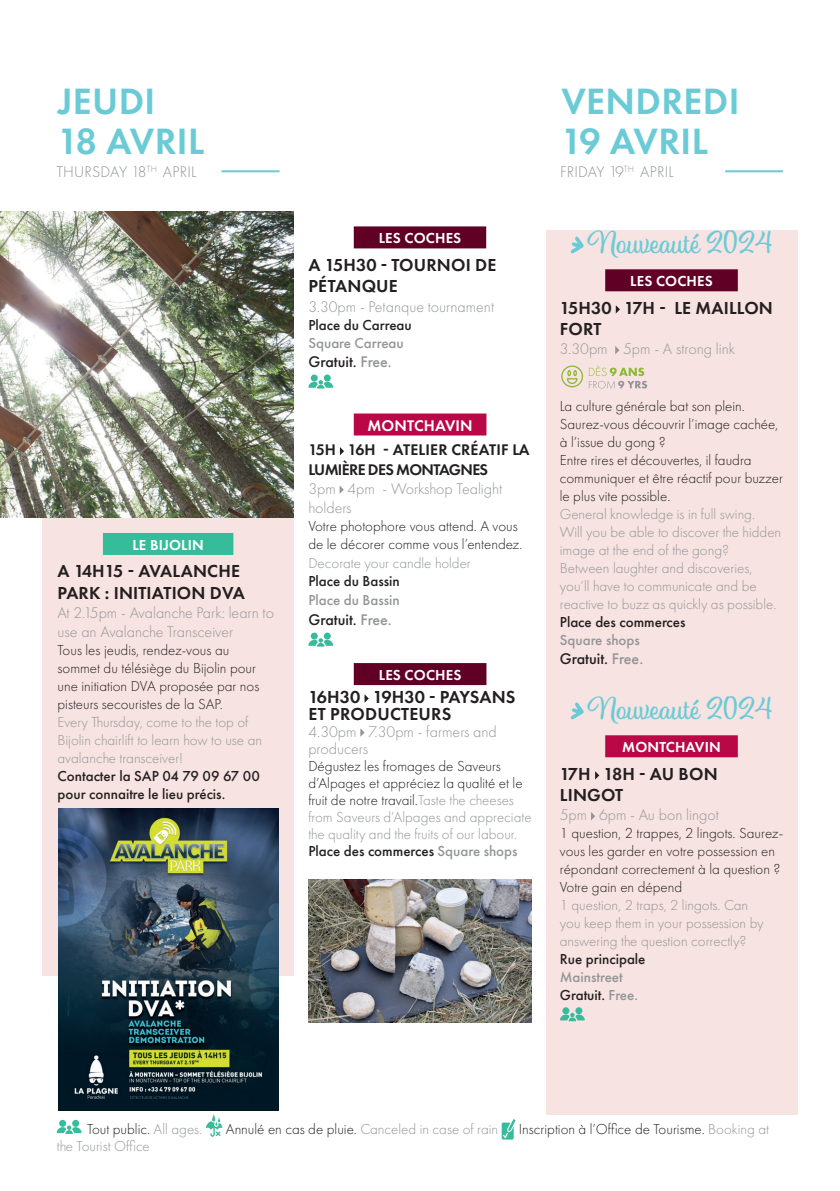
<style>
.page{position:relative;width:840px;height:1191px;background:#fff}
.page>*{position:absolute;margin:0;border:0;box-sizing:border-box;transform-origin:0 0}
.t1{font:600 38px/40px "Futura PT";letter-spacing:.01em;color:#6acbd6}
.t2{font:30px "Eds Market Upright Script";color:#6acbd6}
.t3{font:600 18px/21.6px "Futura PT";letter-spacing:.01em;color:#231f20}
.t4{font:300 16px/19.2px "Futura PT";color:#939598}
.t5{font:600 16px/19.2px "Futura PT";letter-spacing:-.04em;color:#231f20}
.t6{font:500 16px "Futura PT";color:#231f20}
.t7{font:600 16px "Futura PT";letter-spacing:.01em;color:#fff}
.t8{font:300 15px/18px "Futura PT";color:#939598}
.t9{font:300 15px/18px "Futura PT";color:#231f20}
.t10{font:500 15px/18px "Futura PT";color:#231f20}
.t11{font:500 15px/18px "Futura PT";color:#939598}
.t12{font:600 15px "Futura PT";letter-spacing:.01em;color:#fff}
.s1{color:#939598}
.s2{color:#231f20}
.s3{font-weight:500;color:#231f20}
.s4{font-weight:500}
</style>
<div class="page">
<div style="left:545px;top:230px;width:252px;height:884px;background:#f7e3e1"></div>
<svg style="left:561px;top:365px;width:85px;height:23px"></svg>
<svg style="left:323px;top:374px;width:7px;height:7px"></svg>
<svg style="left:310px;top:374px;width:7px;height:7px"></svg>
<svg style="left:308px;top:380px;width:25px;height:8px"></svg>
<div style="left:72px;top:1119px;width:7px;height:7px;background:#36bc9b;border-radius:50%"></div>
<div style="left:59px;top:1119px;width:7px;height:7px;background:#36bc9b;border-radius:50%"></div>
<svg style="left:57px;top:1125px;width:25px;height:8px"></svg>
<svg style="left:206px;top:1114px;width:16px;height:22px"></svg>
<svg style="left:501px;top:1119px;width:14px;height:20px"></svg>
<div style="left:43px;top:265px;width:251px;height:710px;background:#f7e3e1"></div>
<hr style="left:221px;top:170px;width:58px;height:2px;background:#6acbd6">
<hr style="left:724px;top:170px;width:58px;height:2px;background:#6acbd6">
<div style="left:575px;top:1007px;width:7px;height:7px;background:#36bc9b;border-radius:50%"></div>
<div style="left:562px;top:1007px;width:7px;height:7px;background:#36bc9b;border-radius:50%"></div>
<svg style="left:560px;top:1012px;width:24px;height:9px"></svg>
<img style="left:0;top:211px;width:293px;height:307px">
<svg style="left:570px;top:236px;width:13px;height:18px"></svg>
<div style="left:605px;top:269px;width:132px;height:22px;background:#600025"></div>
<svg style="left:615px;top:305px;width:4px;height:8px"></svg>
<svg style="left:615px;top:346px;width:4px;height:8px"></svg>
<svg style="left:570px;top:702px;width:13px;height:17px"></svg>
<div style="left:605px;top:735px;width:132px;height:22px;background:#ba0745"></div>
<svg style="left:595px;top:771px;width:4px;height:8px"></svg>
<svg style="left:591px;top:812px;width:4px;height:8px"></svg>
<img style="left:58px;top:809px;width:220px;height:301px">
<div style="left:103px;top:533px;width:130px;height:22px;background:#36bc9b"></div>
<img style="left:308px;top:879px;width:223px;height:143px">
<div style="left:353px;top:226px;width:133px;height:22px;background:#600025"></div>
<div style="left:353px;top:413px;width:133px;height:22px;background:#ba0745"></div>
<div style="left:353px;top:663px;width:133px;height:22px;background:#600025"></div>
<svg style="left:340px;top:447px;width:4px;height:8px"></svg>
<svg style="left:339px;top:485px;width:4px;height:9px"></svg>
<svg style="left:364px;top:694px;width:4px;height:9px"></svg>
<svg style="left:360px;top:728px;width:4px;height:9px"></svg>
<svg style="left:323px;top:632px;width:7px;height:7px"></svg>
<svg style="left:310px;top:632px;width:7px;height:7px"></svg>
<svg style="left:308px;top:638px;width:25px;height:8px"></svg>
<h1 class="t1" style="left:57px;top:81px;width:148px">JEUDI<br>18 AVRIL</h1>
<h1 class="t1" style="left:561px;top:81px;width:180px">VENDREDI<br>19 AVRIL</h1>
<p class="t4" style="left:56px;top:162px;width:142px">THURSDAY 18<sup>TH</sup> APRIL</p>
<p class="t4" style="left:559px;top:162px;width:115px">FRIDAY 19<sup>TH</sup> APRIL</p>
<p class="t12" style="left:132px;top:535px;width:73px">LE BIJOLIN</p>
<p class="t3" style="left:58px;top:560px;width:188px">A 14H15 - AVALANCHE<br>PARK : INITIATION DVA</p>
<p class="t4" style="left:57px;top:603px;width:218px">At 2.15pm - Avalanche Park: learn to use an Avalanche Transceiver</p>
<p class="t9" style="left:57px;top:641px;width:203px">Tous les jeudis, rendez-vous au sommet du télésiège du Bijolin pour une initiation DVA proposée par nos pisteurs secouristes de la SAP.</p>
<p class="t8" style="left:57px;top:713px;width:206px">Every Thursday, come to the top of<br>Bijolin chairlift to learn how to use an avalanche transceiver!</p>
<p class="t10" style="left:57px;top:767px;width:204px">Contacter la SAP 04 79 09 67 00 pour connaitre le lieu précis.</p>
<p class="t12" style="left:378px;top:229px;width:84px">LES COCHES</p>
<p class="t3" style="left:308px;top:254px;width:189px">A 15H30 - TOURNOI DE<br>PÉTANQUE</p>
<p class="t4" style="left:308px;top:297px;width:187px">3.30pm - Petanque tournament</p>
<p class="t10" style="left:308px;top:315px;width:105px">Place du Carreau</p>
<p class="t11" style="left:308px;top:333px;width:97px">Square Carreau</p>
<p class="t6" style="left:308px;top:352px;width:85px">Gratuit. <span class="s1">Free.</span></p>
<p class="t7" style="left:367px;top:415px;width:107px">MONTCHAVIN</p>
<p class="t5" style="left:308px;top:440px;width:223px">15H 16H - ATELIER CRÉATIF LA<br>LUMIÈRE DES MONTAGNES</p>
<p class="t4" style="left:308px;top:479px;width:195px">3pm 4pm - Workshop Tealight holders</p>
<p class="t9" style="left:308px;top:517px;width:215px">Votre photophore vous attend. A vous de le décorer comme vous l’entendez.</p>
<p class="t8" style="left:308px;top:554px;width:164px">Decorate your candle holder</p>
<p class="t10" style="left:308px;top:572px;width:93px">Place du Bassin</p>
<p class="t11" style="left:308px;top:591px;width:93px">Place du Bassin</p>
<p class="t6" style="left:308px;top:609px;width:85px">Gratuit. <span class="s1">Free.</span></p>
<p class="t12" style="left:378px;top:665px;width:84px">LES COCHES</p>
<p class="t3" style="left:308px;top:688px;width:208px;line-height:17px">16H30 19H30 - PAYSANS<br>ET PRODUCTEURS</p>
<p class="t4" style="left:308px;top:723px;width:190px;line-height:17px">4.30pm 7.30pm - farmers and producers</p>
<p class="t8" style="left:308px;top:757px;width:224px;line-height:17px"><span class="s2">Dégustez les fromages de Saveurs d’Alpages et appréciez la qualité et le fruit de notre travail.</span>Taste the cheeses from Saveurs d’Alpages and appreciate the quality and the fruits of our labour.<br><span class="s3">Place des commerces</span> <span class="s4">Square shops</span></p>
<h2 class="t2" style="left:587px;top:225px;width:186px">Nouveauté 2024</h2>
<p class="t12" style="left:630px;top:272px;width:84px">LES COCHES</p>
<p class="t3" style="left:559px;top:296px;width:214px">15H30 17H - LE MAILLON<br>FORT</p>
<p class="t4" style="left:559px;top:339px;width:177px">3.30pm 5pm - A strong link</p>
<p class="t9" style="left:559px;top:397px;width:225px">La culture générale bat son plein.<br>Saurez-vous découvrir l’image cachée, à l’issue du gong ?<br>Entre rires et découvertes, il faudra communiquer et être réactif pour buzzer le plus vite possible.</p>
<p class="t8" style="left:559px;top:505px;width:223px">General knowledge is in full swing.<br>Will you be able to discover the hidden image at the end of the gong?<br>Between laughter and discoveries, you’ll have to communicate and be reactive to buzz as quickly as possible.</p>
<p class="t10" style="left:559px;top:613px;width:127px">Place des commerces</p>
<p class="t11" style="left:559px;top:631px;width:81px">Square shops</p>
<p class="t6" style="left:559px;top:649px;width:85px">Gratuit. <span class="s1">Free.</span></p>
<h2 class="t2" style="left:587px;top:691px;width:186px">Nouveauté 2024</h2>
<p class="t12" style="left:622px;top:738px;width:100px">MONTCHAVIN</p>
<p class="t3" style="left:559px;top:762px;width:159px">17H 18H - AU BON<br>LINGOT</p>
<p class="t4" style="left:559px;top:805px;width:160px">5pm 6pm - Au bon lingot</p>
<p class="t9" style="left:559px;top:824px;width:225px">1 question, 2 trappes, 2 lingots. Saurez&shy;vous les garder en votre possession en répondant correctement à la question ?<br>Votre gain en dépend</p>
<p class="t8" style="left:559px;top:896px;width:205px">1 question, 2 traps, 2 lingots. Can you keep them in your possession by answering the question correctly?</p>
<p class="t10" style="left:559px;top:950px;width:87px">Rue principale</p>
<p class="t11" style="left:559px;top:968px;width:80px">Mainstreet<br><span class="s2">Gratuit.</span> Free.</p>
<p class="t9" style="left:87px;top:1120px;width:117px">Tout public. <span class="s1">All ages.</span></p>
<p class="t8" style="left:226px;top:1120px;width:274px"><span class="s2">Annulé en cas de pluie.</span> Canceled in case of rain</p>
<p class="t9" style="left:518px;top:1120px;width:251px">Inscription à l’Office de Tourisme. <span class="s1">Booking at</span></p>
<p class="t8" style="left:57px;top:1137px;width:95px">the Tourist Office</p>
</div>
